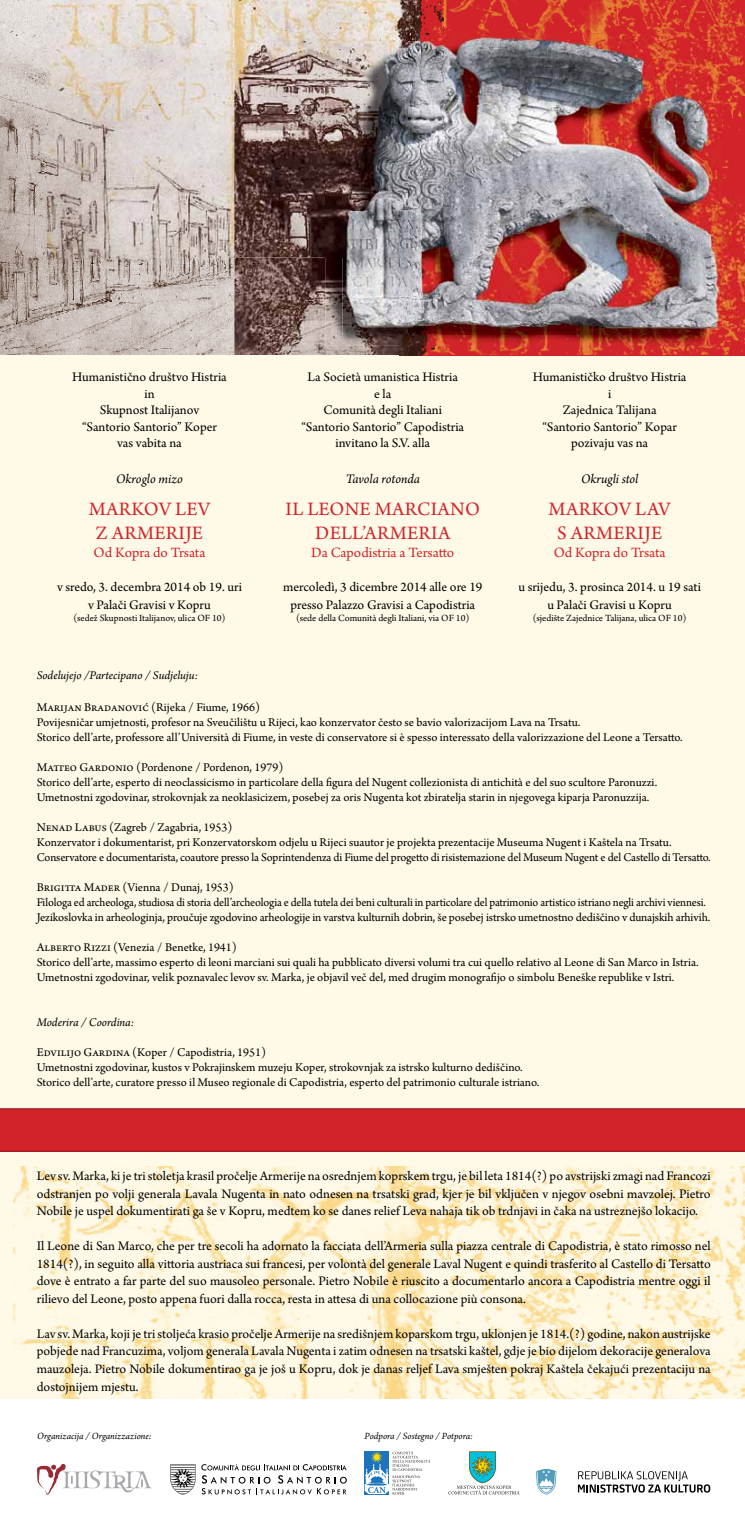
<style>
.page{position:relative;width:745px;height:1524px;background:#fff}
.page>*{position:absolute;margin:0;border:0;box-sizing:border-box;transform-origin:0 0}
.t1{font:20px/24px "Arno Pro";letter-spacing:.11em;color:#d2232a;text-align:center}
.t2{font:15px "Arno Pro";color:#d2232a}
.t3{font:13.75px/16.5px "Arno Pro";color:#000;text-align:center}
.t4{font:italic 13.75px "Arno Pro";letter-spacing:-.005em;color:#000}
.t5{font:12.5px/15px "Arno Pro";color:#000}
.t6{font:italic 12.5px "Arno Pro";letter-spacing:-.005em;color:#000}
.t7{font:10px "Arno Pro";letter-spacing:-.005em;color:#000}
.t8{font:italic 10px "Arno Pro";letter-spacing:-.005em;color:#000}
</style>
<div class="page">
<div style="left:0;top:355px;width:744px;height:1043px;background:#fffae7"></div>
<img style="left:13px;top:1166px;width:731px;height:232px">
<svg style="left:37px;top:1464px;width:115px;height:30px"></svg>
<svg style="left:201px;top:1464px;width:145px;height:30px"></svg>
<svg style="left:170px;top:1464px;width:25px;height:30px"></svg>
<img style="left:443px;top:320px;width:301px;height:35px">
<img style="left:443px;top:0;width:301px;height:198px">
<img style="left:720px;top:198px;width:24px;height:122px">
<img style="left:407px;top:0;width:36px;height:33px">
<img style="left:413px;top:0;width:1px;height:33px">
<img style="left:0;top:0;width:234px;height:355px">
<img style="left:48px;top:0;width:359px;height:257px">
<img style="left:234px;top:257px;width:165px;height:98px">
<img style="left:420px;top:345px;width:22px;height:10px">
<img style="left:420px;top:334px;width:290px;height:11px">
<img style="left:325px;top:257px;width:74px;height:88px">
<img style="left:325px;top:41px;width:17px;height:216px">
<svg style="left:399px;top:334px;width:21px;height:21px"></svg>
<img style="left:443px;top:320px;width:277px;height:14px">
<img style="left:443px;top:33px;width:277px;height:41px">
<img style="left:710px;top:74px;width:10px;height:246px">
<svg style="left:407px;top:33px;width:13px;height:8px"></svg>
<img style="left:420px;top:33px;width:23px;height:8px">
<img style="left:342px;top:33px;width:65px;height:8px">
<img style="left:420px;top:41px;width:290px;height:279px">
<img style="left:342px;top:41px;width:72px;height:293px">
<img style="left:414px;top:41px;width:6px;height:257px">
<img style="left:413px;top:198px;width:1px;height:100px">
<svg style="left:442px;top:320px;width:1px;height:35px"></svg>
<img style="left:413px;top:298px;width:29px;height:36px">
<img style="left:420px;top:298px;width:22px;height:22px">
<img style="left:399px;top:298px;width:8px;height:36px">
<svg style="left:364px;top:1451px;width:66px;height:43px"></svg>
<svg style="left:577px;top:1471px;width:132px;height:21px"></svg>
<svg style="left:536px;top:1469px;width:20px;height:25px"></svg>
<svg style="left:448px;top:1451px;width:71px;height:43px"></svg>
<svg style="left:0;top:1108px;width:744px;height:44px;background:#cf232a"></svg>
<p class="t3" style="left:72px;top:370px;width:156px">Humanistično društvo Histria in<br>Skupnost Italijanov<br>“Santorio Santorio” Koper<br>vas vabita na</p>
<p class="t4" style="left:116px;top:471px;width:68px">Okroglo mizo</p>
<h1 class="t1" style="left:89px;top:498px;width:121px">Markov lev z Armerije</h1>
<p class="t2" style="left:94px;top:543px;width:113px">Od Kopra do Trsata</p>
<p class="t3" style="left:57px;top:579px;width:186px;line-height:18px">v sredo, 3. decembra 2014 ob 19. uri v Palači Gravisi v Kopru</p>
<p class="t7" style="left:73px;top:612px;width:154px">(sedež Skupnosti Italijanov, ulica OF 10)</p>
<p class="t3" style="left:301px;top:370px;width:164px">La Società umanistica Histria<br>e la<br>Comunità degli Italiani “Santorio Santorio” Capodistria invitano la S.V. alla</p>
<p class="t4" style="left:345px;top:471px;width:76px">Tavola rotonda</p>
<h1 class="t1" style="left:285px;top:498px;width:144px">Il Leone marcian</h1>
<h1 class="t1" style="left:464px;top:498px;width:16px">o</h1>
<h1 class="t1" style="left:315px;top:522px;width:127px">dell’Armeria</h1>
<p class="t2" style="left:311px;top:543px;width:144px">Da Capodistria a Tersatto</p>
<p class="t3" style="left:283px;top:579px;width:201px;line-height:18px">mercoledì, 3 dicembre 2014 alle ore 19 presso Palazzo Gravisi a Capodistria</p>
<p class="t7" style="left:296px;top:612px;width:175px">(sede della Comunità degli Italiani, via OF 10)</p>
<p class="t3" style="left:532px;top:370px;width:155px">Humanističko društvo Histria i<br>Zajednica Talijana<br>“Santorio Santorio” Kopar pozivaju vas na</p>
<p class="t4" style="left:580px;top:471px;width:59px">Okrugli stol</p>
<h1 class="t1" style="left:548px;top:498px;width:121px">Markov lav s Armerije</h1>
<p class="t2" style="left:553px;top:543px;width:113px">Od Kopra do Trsata</p>
<p class="t3" style="left:518px;top:579px;width:184px;line-height:18px">u srijedu, 3. prosinca 2014. u 19 sati u Palači Gravisi u Kopru</p>
<p class="t7" style="left:532px;top:612px;width:155px">(sjedište Zajednice Talijana, ulica OF 10)</p>
<p class="t6" style="left:37px;top:668px;width:163px">Sodelujejo /Partecipano / Sudjeluju:</p>
<p class="t5" style="left:37px;top:700px;width:647px">Marijan Bradanović (Rijeka / Fiume, 1966)<br>Povijesničar umjetnosti, profesor na Sveučilištu u Rijeci, kao konzervator često se bavio valorizacijom Lava na Trsatu.<br>Storico dell’arte, professore all’Università di Fiume, in veste di conservatore si è spesso interessato della valorizzazione del Leone a Tersatto.</p>
<p class="t5" style="left:37px;top:760px;width:621px">Matteo Gardonio (Pordenone / Pordenon, 1979)<br>Storico dell’arte, esperto di neoclassicismo in particolare della figura del Nugent collezionista di antichità e del suo scultore Paronuzzi.<br>Umetnostni zgodovinar, strokovnjak za neoklasicizem, posebej za oris Nugenta kot zbiratelja starin in njegovega kiparja Paronuzzija.</p>
<p class="t5" style="left:37px;top:820px;width:675px">Nenad Labus (Zagreb / Zagabria, 1953)<br>Konzervator i dokumentarist, pri Konzervatorskom odjelu u Rijeci suautor je projekta prezentacije Museuma Nugent i Kaštela na Trsatu.<br>Conservatore e documentarista, coautore presso la Soprintendenza di Fiume del progetto di risistemazione del Museum Nugent e del Castello di Tersatto.</p>
<p class="t5" style="left:37px;top:880px;width:674px">Brigitta Mader (Vienna / Dunaj, 1953)<br>Filologa ed archeologa, studiosa di storia dell’archeologia e della tutela dei beni culturali in particolare del patrimonio artistico istriano negli archivi viennesi.<br>Jezikoslovka in arheologinja, proučuje zgodovino arheologije in varstva kulturnih dobrin, še posebej istrsko umetnostno dediščino v dunajskih arhivih.</p>
<p class="t5" style="left:37px;top:940px;width:663px">Alberto Rizzi (Venezia / Benetke, 1941)<br>Storico dell’arte, massimo esperto di leoni marciani sui quali ha pubblicato diversi volumi tra cui quello relativo al Leone di San Marco in Istria.<br>Umetnostni zgodovinar, velik poznavalec levov sv. Marka, je objavil več del, med drugim monografijo o simbolu Beneške republike v Istri.</p>
<p class="t6" style="left:37px;top:1015px;width:99px">Moderira / Coordina:</p>
<p class="t5" style="left:37px;top:1045px;width:504px">Edvilijo Gardina (Koper / Capodistria, 1951)<br>Umetnostni zgodovinar, kustos v Pokrajinskem muzeju Koper, strokovnjak za istrsko kulturno dediščino.<br>Storico dell’arte, curatore presso il Museo regionale di Capodistria, esperto del patrimonio culturale istriano.</p>
<p class="t3" style="left:37px;top:1168px;width:675px;line-height:17.5px;text-align:justify">Lev sv. Marka, ki je tri stoletja krasil pročelje Armerije na osrednjem koprskem trgu, je bil leta 1814(?) po avstrijski zmagi nad Francozi odstranjen po volji generala Lavala Nugenta in nato odnesen na trsatski grad, kjer je bil vključen v njegov osebni mavzolej. Pietro Nobile je uspel dokumentirati ga še v Kopru, medtem ko se danes relief Leva nahaja tik ob trdnjavi in čaka na ustreznejšo lokacijo.</p>
<p class="t3" style="left:37px;top:1238px;width:675px;line-height:17.5px;text-align:justify">Il Leone di San Marco, che per tre secoli ha adornato la facciata dell’Armeria sulla piazza centrale di Capodistria, è stato rimosso nel 1814(?), in seguito alla vittoria austriaca sui francesi, per volontà del generale Laval Nugent e quindi trasferito al Castello di Tersatto dove è entrato a far parte del suo mausoleo personale. Pietro Nobile è riuscito a documentarlo ancora a Capodistria mentre oggi il rilievo del Leone, posto appena fuori dalla rocca, resta in attesa di una collocazione più consona.</p>
<p class="t3" style="left:37px;top:1325px;width:675px;line-height:17.6px;text-align:justify">Lav sv. Marka, koji je tri stoljeća krasio pročelje Armerije na središnjem koparskom trgu, uklonjen je 1814.(?) godine, nakon austrijske pobjede nad Francuzima, voljom generala Lavala Nugenta i zatim odnesen na trsatski kaštel, gdje je bio dijelom dekoracije generalova mauzoleja. Pietro Nobile dokumentirao ga je još u Kopru, dok je danas reljef Lava smješten pokraj Kaštela čekajući prezentaciju na dostojnijem mjestu.</p>
<p class="t8" style="left:37px;top:1429px;width:116px">Organizacija / Organizzazione:</p>
<p class="t8" style="left:364px;top:1429px;width:110px">Podpora / Sostegno / Potpora:</p>
</div>
